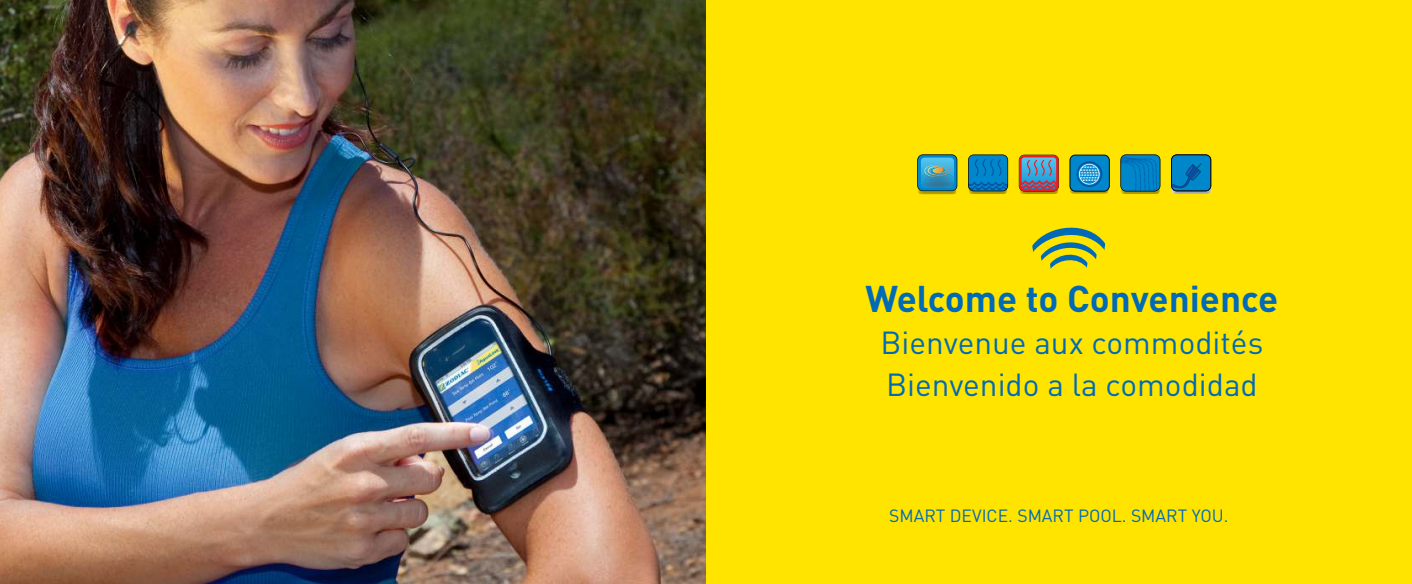
<style>
.page{position:relative;width:1412px;height:584px;background:#fff}
.page>*{position:absolute;margin:0;border:0;box-sizing:border-box;transform-origin:0 0}
.t1{font:700 36.75px "DIN";color:#006ab6}
.t2{font:31.5px/42px "DIN";color:#006ab6}
.t3{font:17.5px "DIN";color:#006ab6}
</style>
<div class="page">
<div style="left:706px;top:0;width:705px;height:584px;background:#ffe400"></div>
<svg style="left:1032px;top:227px;width:73px;height:42px"></svg>
<img style="left:0;top:0;width:706px;height:584px">
<img style="left:1120px;top:187px;width:39px;height:7px;border-radius:3px">
<svg style="left:1120px;top:154px;width:40px;height:37px"></svg>
<img style="left:1171px;top:187px;width:39px;height:7px;border-radius:3px">
<svg style="left:1171px;top:154px;width:40px;height:37px"></svg>
<img style="left:968px;top:187px;width:39px;height:7px;border-radius:3px">
<svg style="left:968px;top:154px;width:40px;height:37px"></svg>
<img style="left:1069px;top:187px;width:39px;height:7px;border-radius:3px">
<svg style="left:1069px;top:155px;width:40px;height:37px"></svg>
<img style="left:918px;top:191px;width:38px;height:3px">
<svg style="left:917px;top:154px;width:40px;height:37px"></svg>
<img style="left:927px;top:179px;width:20px;height:2px">
<img style="left:924px;top:164px;width:26px;height:13px">
<img style="left:1019px;top:187px;width:39px;height:7px;border-radius:3px">
<svg style="left:1018px;top:155px;width:40px;height:36px"></svg>
<p class="t1" style="left:865px;top:283px;width:414px">Welcome to Convenience</p>
<p class="t2" style="left:880px;top:324px;width:384px">Bienvenue aux commodités<br>Bienvenido a la comodidad</p>
<p class="t3" style="left:889px;top:508px;width:341px">SMART DEVICE. SMART POOL. SMART YOU.</p>
</div>
